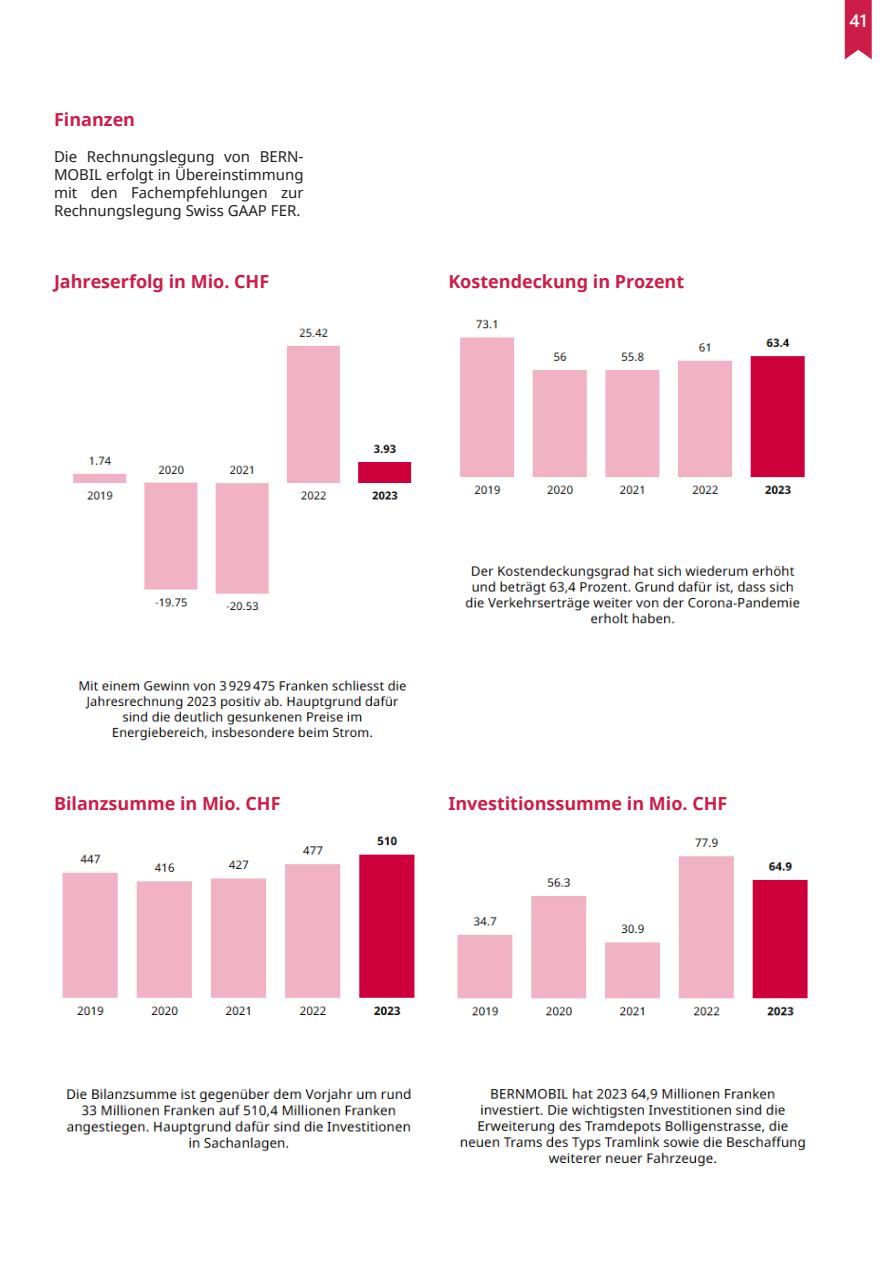
<style>
.page{position:relative;width:893px;height:1263px;background:#fff}
.page>*{position:absolute;margin:0;border:0;box-sizing:border-box;transform-origin:0 0}
.ut{font:700 18px "Noto Sans";color:#ce1c49}
.t1{font:600 18px "Segoe UI";color:#fff}
.gt{font:15px/18px "Noto Sans";color:#231f20;text-align:justify}
</style>
<div class="page">
<svg style="left:845px;top:0;width:27px;height:59px;background:#d22f58"></svg>
<img style="left:73px;top:328px;width:339px;height:413px">
<img style="left:460px;top:319px;width:345px;height:305px">
<img style="left:62px;top:836px;width:353px;height:316px">
<img style="left:457px;top:838px;width:351px;height:329px">
<p class="ut" style="left:54px;top:107px;width:83px">Finanzen</p>
<p class="gt" style="left:54px;top:148px;width:251px">Die Rechnungslegung von BERN-MOBIL erfolgt in Übereinstimmung mit den Fachempfehlungen zur Rechnungslegung Swiss GAAP FER.</p>
<p class="ut" style="left:54px;top:269px;width:217px">Jahreserfolg in Mio. CHF</p>
<p class="ut" style="left:448px;top:269px;width:237px">Kostendeckung in Prozent</p>
<p class="t1" style="left:849px;top:4px;width:19px">41</p>
<p class="ut" style="left:54px;top:791px;width:228px">Bilanzsumme in Mio. CHF</p>
<p class="ut" style="left:448px;top:791px;width:281px">Investitionssumme in Mio. CHF</p>
</div>
